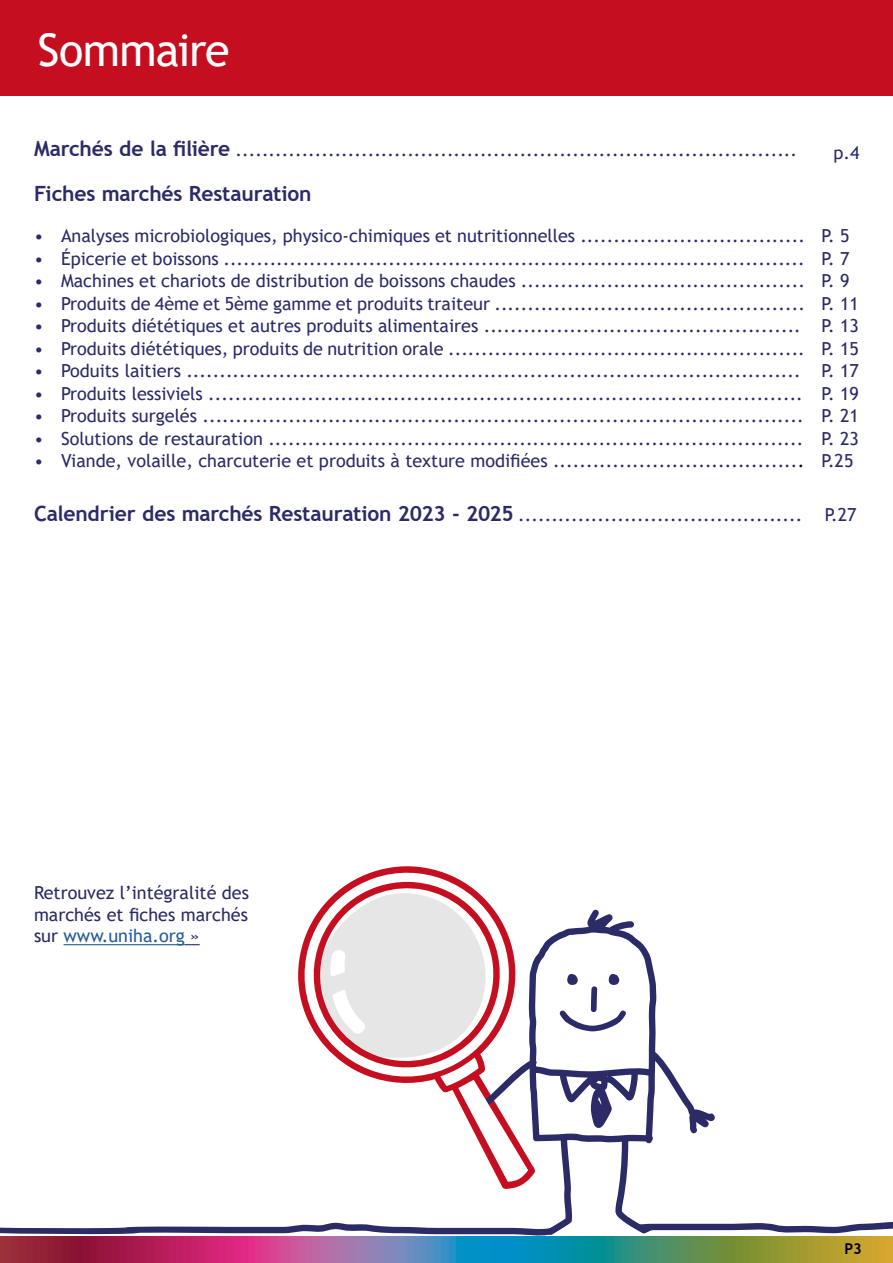
<style>
.page{position:relative;width:893px;height:1263px;background:#fff}
.page>*{position:absolute;margin:0;border:0;box-sizing:border-box;transform-origin:0 0}
.t1{font:45px "Trebuchet MS";letter-spacing:-.02em;color:#fff}
.t2{font:700 21px "Trebuchet MS";letter-spacing:-.01em;color:#2b2b68}
.t3{font:18px/22.5px "Trebuchet MS";color:#2b2b68}
.t4{font:700 15px "Trebuchet MS";color:#000}
.s1{font-weight:700;font-size:21px}
.s2{color:#000}
.s3{color:#275b9b}
</style>
<div class="page">
<div style="left:0;top:0;width:893px;height:96px;background:#c50e1f"></div>
<svg style="left:0;top:1221px;width:893px;height:15px"></svg>
<svg style="left:477px;top:910px;width:238px;height:325px"></svg>
<svg style="left:298px;top:866px;width:230px;height:316px"></svg>
<hr style="left:64px;top:944px;width:121px;height:1px;background:#275b9b">
<svg style="left:185px;top:944px;width:15px;height:1px"></svg>
<svg style="left:0;top:1236px;width:893px;height:27px"></svg>
<h1 class="t1" style="left:38px;top:22px;width:193px">Sommaire</h1>
<p class="t3" style="left:34px;top:138px;width:765px"><span class="s1">Marchés de la filière</span> .....................................................................................</p>
<p class="t3" style="left:833px;top:141px;width:28px">p.4</p>
<p class="t2" style="left:34px;top:180px;width:279px">Fiches marchés Restauration</p>
<p class="t3" style="left:34px;top:225px;width:772px">• Analyses microbiologiques, physico-chimiques et nutritionnelles ..................................</p>
<p class="t3" style="left:34px;top:247px;width:772px">• Épicerie et boissons ........................................................................................</p>
<p class="t3" style="left:34px;top:270px;width:772px">• Machines et chariots de distribution de boissons chaudes ...........................................</p>
<p class="t3" style="left:34px;top:292px;width:772px">• Produits de 4ème et 5ème gamme et produits traiteur ...............................................</p>
<p class="t3" style="left:34px;top:315px;width:768px">• Produits diététiques et autres produits alimentaires ................................................</p>
<p class="t3" style="left:34px;top:337px;width:772px">• Produits diététiques, produits de nutrition orale ......................................................</p>
<p class="t3" style="left:34px;top:360px;width:768px">• Poduits laitiers .............................................................................................</p>
<p class="t3" style="left:34px;top:382px;width:770px">• Produits lessiviels ..........................................................................................</p>
<p class="t3" style="left:34px;top:405px;width:771px">• Produits surgelés ...........................................................................................</p>
<p class="t3" style="left:34px;top:427px;width:771px">• Solutions de restauration .................................................................................</p>
<p class="t3" style="left:34px;top:450px;width:772px">• Viande, volaille, charcuterie et produits à texture modifiées .....................................<span class="s2">.</span></p>
<p class="t3" style="left:821px;top:225px;width:39px">P. 5<br>P. 7<br>P. 9<br>P. 11<br>P. 13<br>P. 15<br>P. 17<br>P. 19<br>P. 21<br>P. 23<br>P.25</p>
<p class="t3" style="left:34px;top:503px;width:770px"><span class="s1">Calendrier des marchés Restauration 2023 - 2025</span> ...........................................</p>
<p class="t3" style="left:825px;top:503px;width:33px">P.27</p>
<p class="t3" style="left:34px;top:882px;width:217px;line-height:21.6px;text-align:justify">Retrouvez l’intégralité des marchés et fiches marchés sur <span class="s3">www.uniha.org</span> »</p>
<p class="t4" style="left:844px;top:1239px;width:19px">P3</p>
</div>
